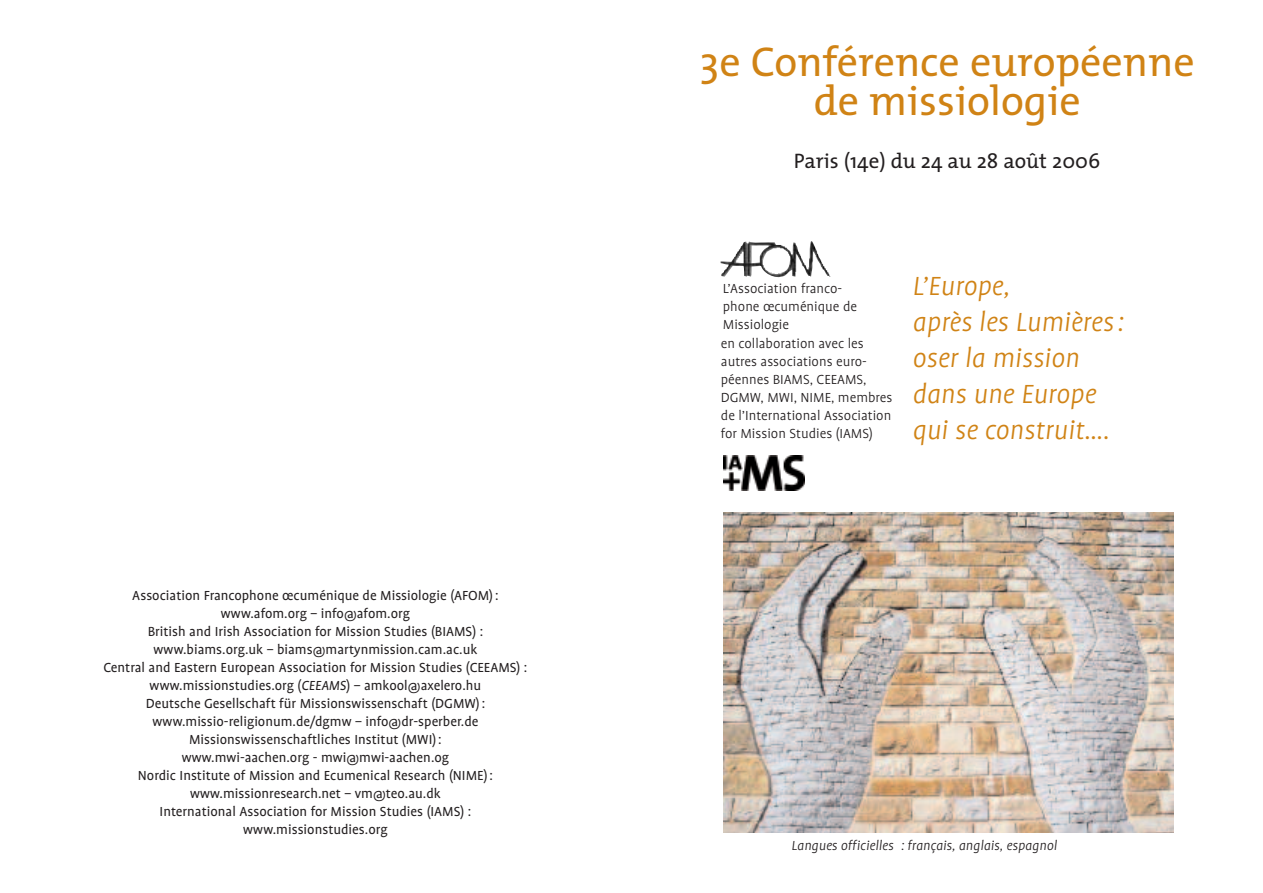
<style>
.page{position:relative;width:1263px;height:893px;background:#fff}
.page>*{position:absolute;margin:0;border:0;box-sizing:border-box;transform-origin:0 0}
.t1{font:42px/39px "The Mix";color:#d08315;text-align:center}
.t2{font:italic 300 30px/36px "Profile";color:#d08315}
.t3{font:21px "The Mix";color:#231f20}
.t4{font:15px/18px "Profile";color:#231f20;text-align:center}
.t5{font:300 15px/18px "Profile";color:#231f20}
.t6{font:italic 300 15px "Profile";color:#231f20}
.s1{font-style:italic}
</style>
<div class="page">
<img style="left:721px;top:241px;width:110px;height:37px">
<img style="left:724px;top:512px;width:450px;height:321px">
<img style="left:723px;top:456px;width:81px;height:34px">
<p class="t4" style="left:103px;top:588px;width:425px">Association Francophone œcuménique de Missiologie (AFOM) : www.afom.org – info@afom.org<br>British and Irish Association for Mission Studies (BIAMS) : www.biams.org.uk – biams@martynmission.cam.ac.uk<br>Central and Eastern European Association for Mission Studies (CEEAMS) : www.missionstudies.org (<span class="s1">CEEAMS</span>) – amkool@axelero.hu<br>Deutsche Gesellschaft für Missionswissenschaft (DGMW) : www.missio-religionum.de/dgmw – info@dr-sperber.de Missionswissenschaftliches Institut (MWI) :<br>www.mwi-aachen.org - mwi@mwi-aachen.og<br>Nordic Institute of Mission and Ecumenical Research (NIME) : www.missionresearch.net – vm@teo.au.dk<br>International Association for Mission Studies (IAMS) : www.missionstudies.org</p>
<h1 class="t1" style="left:700px;top:48px;width:496px">3e Conférence européenne de missiologie</h1>
<h3 class="t3" style="left:794px;top:153px;width:308px">Paris (14e) du 24 au 28 août 2006</h3>
<p class="t5" style="left:723px;top:281px;width:136px">L’Association franco&shy;phone œcuménique de<br>Missiologie</p>
<p class="t5" style="left:721px;top:336px;width:173px">en collaboration avec les autres associations euro&shy;péennes BIAMS, CEEAMS,<br>DGMW, MWI, NIME, membres de l’International Association for Mission Studies (IAMS)</p>
<h2 class="t2" style="left:912px;top:271px;width:213px">L’Europe,<br>après les Lumières : oser la mission dans une Europe qui se construit….</h2>
<p class="t6" style="left:791px;top:841px;width:267px">Langues officielles : français, anglais, espagnol</p>
</div>
